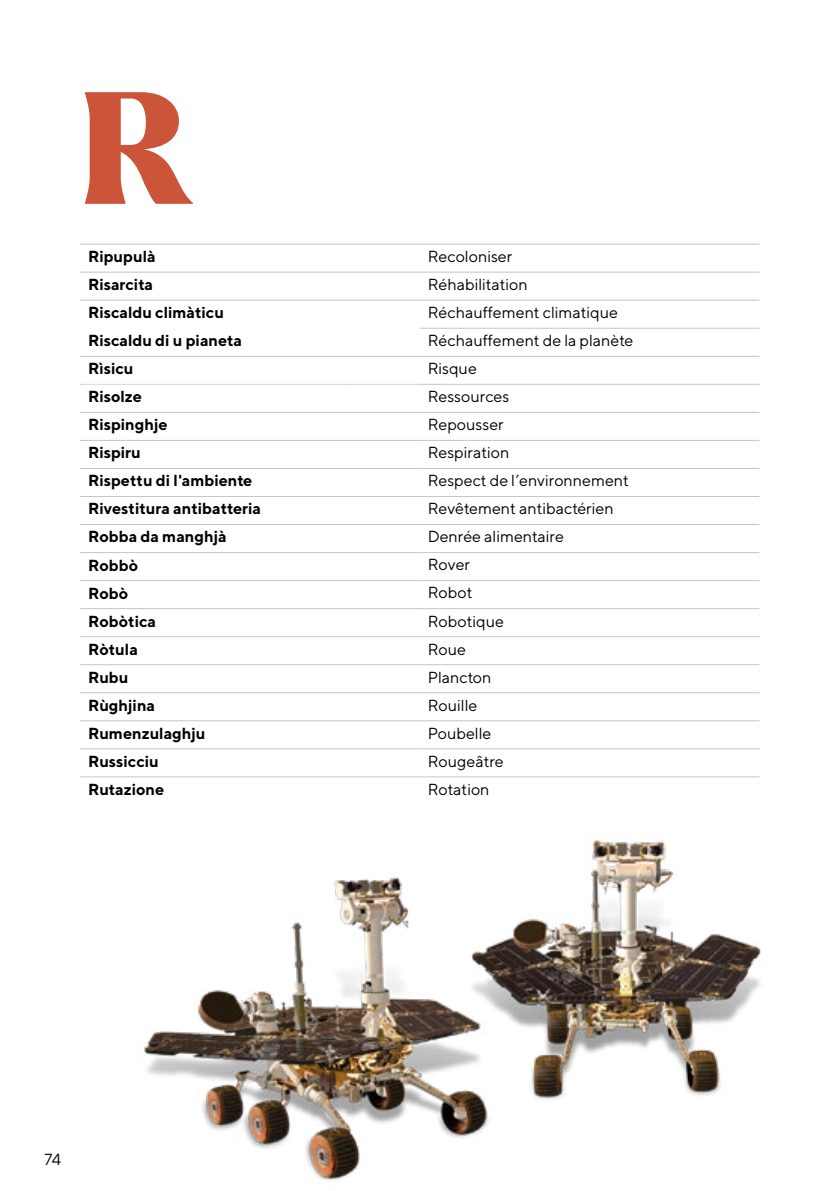
<style>
.page{position:relative;width:840px;height:1191px;background:#fff}
.page>*{position:absolute;margin:0;border:0;box-sizing:border-box;transform-origin:0 0}
.t1{font:900 155px "Larken";color:#cb5439}
.t2{font:16px "TT Norms";color:#000}
.t3{font:700 16px "TT Norms";color:#000}
</style>
<div class="page">
<svg style="left:80px;top:384px;width:339px;height:1px"></svg>
<hr style="left:419px;top:384px;width:340px;height:1px;background:#c6c6c6">
<hr style="left:80px;top:412px;width:339px;height:1px;background:#c6c6c6">
<hr style="left:419px;top:412px;width:340px;height:1px;background:#c6c6c6">
<hr style="left:80px;top:580px;width:339px;height:1px;background:#c6c6c6">
<hr style="left:419px;top:580px;width:340px;height:1px;background:#c6c6c6">
<hr style="left:80px;top:636px;width:339px;height:1px;background:#c6c6c6">
<hr style="left:419px;top:636px;width:340px;height:1px;background:#c6c6c6">
<hr style="left:80px;top:244px;width:339px;height:1px;background:#c6c6c6">
<hr style="left:419px;top:244px;width:340px;height:1px;background:#c6c6c6">
<hr style="left:80px;top:272px;width:339px;height:1px;background:#c6c6c6">
<hr style="left:419px;top:272px;width:340px;height:1px;background:#c6c6c6">
<hr style="left:80px;top:300px;width:339px;height:1px;background:#c6c6c6">
<hr style="left:419px;top:300px;width:340px;height:1px;background:#c6c6c6">
<hr style="left:419px;top:328px;width:340px;height:1px;background:#c6c6c6">
<hr style="left:80px;top:356px;width:339px;height:1px;background:#c6c6c6">
<hr style="left:419px;top:356px;width:340px;height:1px;background:#c6c6c6">
<hr style="left:80px;top:440px;width:339px;height:1px;background:#c6c6c6">
<hr style="left:419px;top:440px;width:340px;height:1px;background:#c6c6c6">
<hr style="left:80px;top:468px;width:339px;height:1px;background:#c6c6c6">
<hr style="left:419px;top:468px;width:340px;height:1px;background:#c6c6c6">
<hr style="left:80px;top:496px;width:339px;height:1px;background:#c6c6c6">
<hr style="left:419px;top:496px;width:340px;height:1px;background:#c6c6c6">
<hr style="left:80px;top:524px;width:339px;height:1px;background:#c6c6c6">
<hr style="left:419px;top:524px;width:340px;height:1px;background:#c6c6c6">
<hr style="left:80px;top:552px;width:339px;height:1px;background:#c6c6c6">
<hr style="left:419px;top:552px;width:340px;height:1px;background:#c6c6c6">
<hr style="left:80px;top:608px;width:339px;height:1px;background:#c6c6c6">
<hr style="left:419px;top:608px;width:340px;height:1px;background:#c6c6c6">
<hr style="left:80px;top:664px;width:339px;height:1px;background:#c6c6c6">
<hr style="left:419px;top:664px;width:340px;height:1px;background:#c6c6c6">
<hr style="left:80px;top:692px;width:339px;height:1px;background:#c6c6c6">
<hr style="left:419px;top:692px;width:340px;height:1px;background:#c6c6c6">
<hr style="left:80px;top:720px;width:339px;height:1px;background:#c6c6c6">
<hr style="left:419px;top:720px;width:340px;height:1px;background:#c6c6c6">
<hr style="left:80px;top:748px;width:339px;height:1px;background:#c6c6c6">
<hr style="left:419px;top:748px;width:340px;height:1px;background:#c6c6c6">
<hr style="left:80px;top:776px;width:339px;height:1px;background:#c6c6c6">
<hr style="left:419px;top:776px;width:340px;height:1px;background:#c6c6c6">
<img style="left:144px;top:839px;width:617px;height:342px">
<h1 class="t1" style="left:79px;top:48px;width:114px">R</h1>
<p class="t3" style="left:88px;top:246px;width:69px">Ripupulà</p>
<p class="t2" style="left:427px;top:246px;width:86px">Recoloniser</p>
<p class="t3" style="left:88px;top:274px;width:67px">Risarcita</p>
<p class="t2" style="left:427px;top:274px;width:101px">Réhabilitation</p>
<p class="t3" style="left:88px;top:302px;width:137px">Riscaldu climàticu</p>
<p class="t2" style="left:427px;top:303px;width:192px">Réchauffement climatique</p>
<p class="t3" style="left:88px;top:330px;width:155px">Riscaldu di u pianeta</p>
<p class="t2" style="left:427px;top:331px;width:207px">Réchauffement de la planète</p>
<p class="t3" style="left:88px;top:358px;width:47px">Rìsicu</p>
<p class="t2" style="left:427px;top:359px;width:51px">Risque</p>
<p class="t3" style="left:88px;top:386px;width:55px">Risolze</p>
<p class="t2" style="left:427px;top:387px;width:83px">Ressources</p>
<p class="t3" style="left:88px;top:414px;width:81px">Rispinghje</p>
<p class="t2" style="left:427px;top:415px;width:78px">Repousser</p>
<p class="t3" style="left:88px;top:443px;width:54px">Rispiru</p>
<p class="t2" style="left:427px;top:443px;width:83px">Respiration</p>
<p class="t3" style="left:88px;top:471px;width:166px">Rispettu di l'ambiente</p>
<p class="t2" style="left:427px;top:471px;width:203px">Respect de l’environnement</p>
<p class="t3" style="left:88px;top:499px;width:174px">Rivestitura antibatteria</p>
<p class="t2" style="left:427px;top:499px;width:187px">Revêtement antibactérien</p>
<p class="t3" style="left:88px;top:527px;width:140px">Robba da manghjà</p>
<p class="t2" style="left:427px;top:527px;width:138px">Denrée alimentaire</p>
<p class="t3" style="left:88px;top:555px;width:52px">Robbò</p>
<p class="t2" style="left:427px;top:555px;width:44px">Rover</p>
<p class="t3" style="left:88px;top:583px;width:42px">Robò</p>
<p class="t2" style="left:427px;top:583px;width:46px">Robot</p>
<p class="t3" style="left:88px;top:611px;width:69px">Robòtica</p>
<p class="t2" style="left:427px;top:611px;width:78px">Robotique</p>
<p class="t3" style="left:88px;top:639px;width:51px">Ròtula</p>
<p class="t2" style="left:427px;top:639px;width:40px">Roue</p>
<p class="t3" style="left:88px;top:667px;width:42px">Rubu</p>
<p class="t2" style="left:427px;top:667px;width:65px">Plancton</p>
<p class="t3" style="left:88px;top:695px;width:69px">Rùghjina</p>
<p class="t2" style="left:427px;top:695px;width:51px">Rouille</p>
<p class="t3" style="left:88px;top:723px;width:119px">Rumenzulaghju</p>
<p class="t2" style="left:427px;top:723px;width:65px">Poubelle</p>
<p class="t3" style="left:88px;top:751px;width:72px">Russicciu</p>
<p class="t2" style="left:427px;top:751px;width:78px">Rougeâtre</p>
<p class="t3" style="left:88px;top:779px;width:78px">Rutazione</p>
<p class="t2" style="left:427px;top:779px;width:63px">Rotation</p>
<p class="t2" style="left:44px;top:1149px;width:18px">74</p>
</div>
